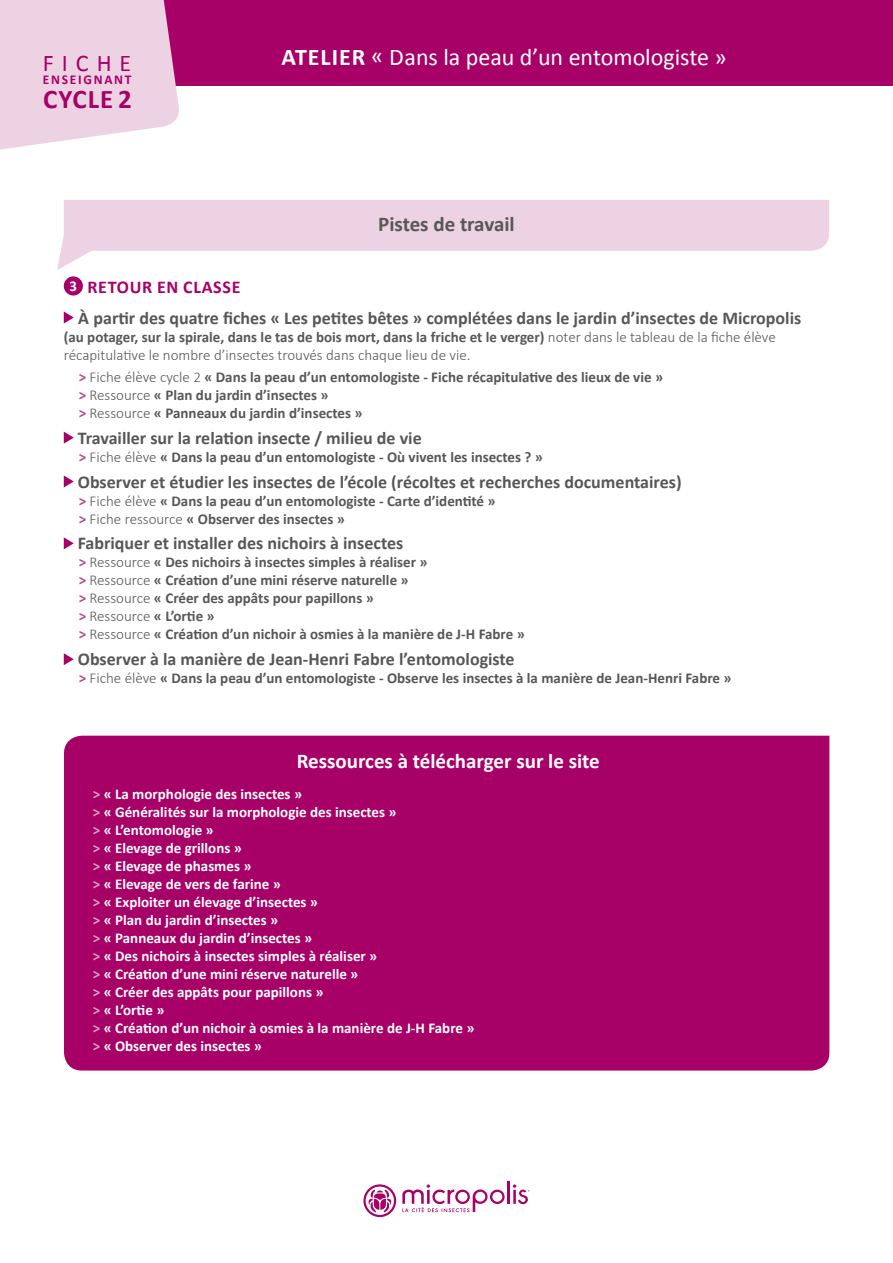
<style>
.page{position:relative;width:893px;height:1263px;background:#fff}
.page>*{position:absolute;margin:0;border:0;box-sizing:border-box;transform-origin:0 0}
.t1{font:700 27px "Calibri";letter-spacing:.04em;color:#a70067}
.t2{font:24px "Calibri";color:#fff}
.t3{font:24px "Calibri";letter-spacing:.33em;color:#a70067}
.t4{font:700 21px "Calibri";color:#fff}
.t5{font:700 21px "Calibri";color:#575756}
.t6{font:700 18px/30.2px "Calibri";color:#575756}
.t7{font:700 15px/18px "Calibri";color:#575756}
.t8{font:700 15px/18px "Calibri";color:#fff}
.t9{font:300 15px/18px "Calibri";color:#575756}
.t10{font:700 13.5px "Calibri";letter-spacing:.125em;color:#a70067}
.s1{font-weight:700}
.s2{color:#a70067}
.s3{color:#b74681}
.s4{font-weight:300}
.s5{color:#d8a5c2}
</style>
<div class="page">
<svg style="left:363px;top:1184px;width:33px;height:33px"></svg>
<hr style="left:507px;top:1181px;width:3px;height:23px;background:#a70067">
<svg style="left:402px;top:1184px;width:103px;height:28px"></svg>
<svg style="left:513px;top:1184px;width:16px;height:20px"></svg>
<div style="left:0;top:0;width:893px;height:86px;background:#a70067"></div>
<svg style="left:0;top:0;width:179px;height:150px"></svg>
<svg style="left:57px;top:200px;width:772px;height:70px"></svg>
<div style="left:64px;top:276px;width:19px;height:20px;background:#a70067;border-radius:50%"></div>
<svg style="left:64px;top:311px;width:10px;height:12px"></svg>
<svg style="left:64px;top:432px;width:10px;height:12px"></svg>
<svg style="left:64px;top:475px;width:10px;height:12px"></svg>
<svg style="left:64px;top:537px;width:10px;height:12px"></svg>
<svg style="left:64px;top:653px;width:10px;height:12px"></svg>
<div style="left:64px;top:736px;width:765px;height:334px;background:#a70067"></div>
<h2 class="t3" style="left:43px;top:47px;width:90px">FICHE</h2>
<h2 class="t2" style="left:282px;top:42px;width:447px"><span class="s1">ATELIER</span> « Dans la peau d’un entomologiste »</h2>
<p class="t10" style="left:43px;top:71px;width:90px">ENSEIGNANT</p>
<h1 class="t1" style="left:43px;top:82px;width:90px">CYCLE 2</h1>
<h3 class="t5" style="left:378px;top:211px;width:138px">Pistes de travail</h3>
<p class="t6" style="left:78px;top:272px;width:725px;text-indent:-9px"><sup>3</sup> <span class="s2">RETOUR EN CLASSE<br></span>À partir des quatre fiches « Les petites bêtes » complétées dans le jardin d’insectes de Micropolis</p>
<p class="t9" style="left:64px;top:327px;width:713px"><span class="s1">(au potager, sur la spirale, dans le tas de bois mort, dans la friche et le verger)</span> noter dans le tableau de la fiche élève récapitulative le nombre d’insectes trouvés dans chaque lieu de vie.</p>
<p class="t7" style="left:79px;top:368px;width:586px"><span class="s3">&gt;</span> <span class="s4">Fiche élève cycle 2</span> « Dans la peau d’un entomologiste - Fiche récapitulative des lieux de vie » <span class="s3">&gt;</span> <span class="s4">Ressource</span> « Plan du jardin d’insectes »<br><span class="s3">&gt;</span> <span class="s4">Ressource</span> « Panneaux du jardin d’insectes »</p>
<p class="t6" style="left:78px;top:423px;width:345px">Travailler sur la relation insecte / milieu de vie</p>
<p class="t7" style="left:79px;top:448px;width:466px"><span class="s3">&gt;</span> <span class="s4">Fiche élève</span> « Dans la peau d’un entomologiste - Où vivent les insectes ? »</p>
<p class="t6" style="left:78px;top:466px;width:605px">Observer et étudier les insectes de l’école (récoltes et recherches documentaires)</p>
<p class="t7" style="left:79px;top:491px;width:418px"><span class="s3">&gt;</span> <span class="s4">Fiche élève</span> « Dans la peau d’un entomologiste - Carte d’identité » <span class="s3">&gt;</span> <span class="s4">Fiche ressource</span> « Observer des insectes »</p>
<p class="t6" style="left:78px;top:528px;width:327px">Fabriquer et installer des nichoirs à insectes</p>
<p class="t7" style="left:79px;top:553px;width:448px"><span class="s3">&gt;</span> <span class="s4">Ressource</span> « Des nichoirs à insectes simples à réaliser »<br><span class="s3">&gt;</span> <span class="s4">Ressource</span> « Création d’une mini réserve naturelle »<br><span class="s3">&gt;</span> <span class="s4">Ressource</span> « Créer des appâts pour papillons »<br><span class="s3">&gt;</span> <span class="s4">Ressource</span> « L’ortie »<br><span class="s3">&gt;</span> <span class="s4">Ressource</span> « Création d’un nichoir à osmies à la manière de J-H Fabre »</p>
<p class="t6" style="left:78px;top:644px;width:438px">Observer à la manière de Jean-Henri Fabre l’entomologiste</p>
<p class="t7" style="left:79px;top:669px;width:654px"><span class="s3">&gt;</span> <span class="s4">Fiche élève</span> « Dans la peau d’un entomologiste - Observe les insectes à la manière de Jean-Henri Fabre »</p>
<h3 class="t4" style="left:297px;top:748px;width:305px">Ressources à télécharger sur le site</h3>
<p class="t8" style="left:93px;top:785px;width:383px"><span class="s5">&gt;</span> « La morphologie des insectes »<br><span class="s5">&gt;</span> « Généralités sur la morphologie des insectes »<br><span class="s5">&gt;</span> « L’entomologie »<br><span class="s5">&gt;</span> « Elevage de grillons »<br><span class="s5">&gt;</span> « Elevage de phasmes »<br><span class="s5">&gt;</span> « Elevage de vers de farine »<br><span class="s5">&gt;</span> « Exploiter un élevage d’insectes »<br><span class="s5">&gt;</span> « Plan du jardin d’insectes »<br><span class="s5">&gt;</span> « Panneaux du jardin d’insectes »<br><span class="s5">&gt;</span> « Des nichoirs à insectes simples à réaliser »<br><span class="s5">&gt;</span> « Création d’une mini réserve naturelle »<br><span class="s5">&gt;</span> « Créer des appâts pour papillons »<br><span class="s5">&gt;</span> « L’ortie »<br><span class="s5">&gt;</span> « Création d’un nichoir à osmies à la manière de J-H Fabre » <span class="s5">&gt;</span> « Observer des insectes »</p>
</div>
